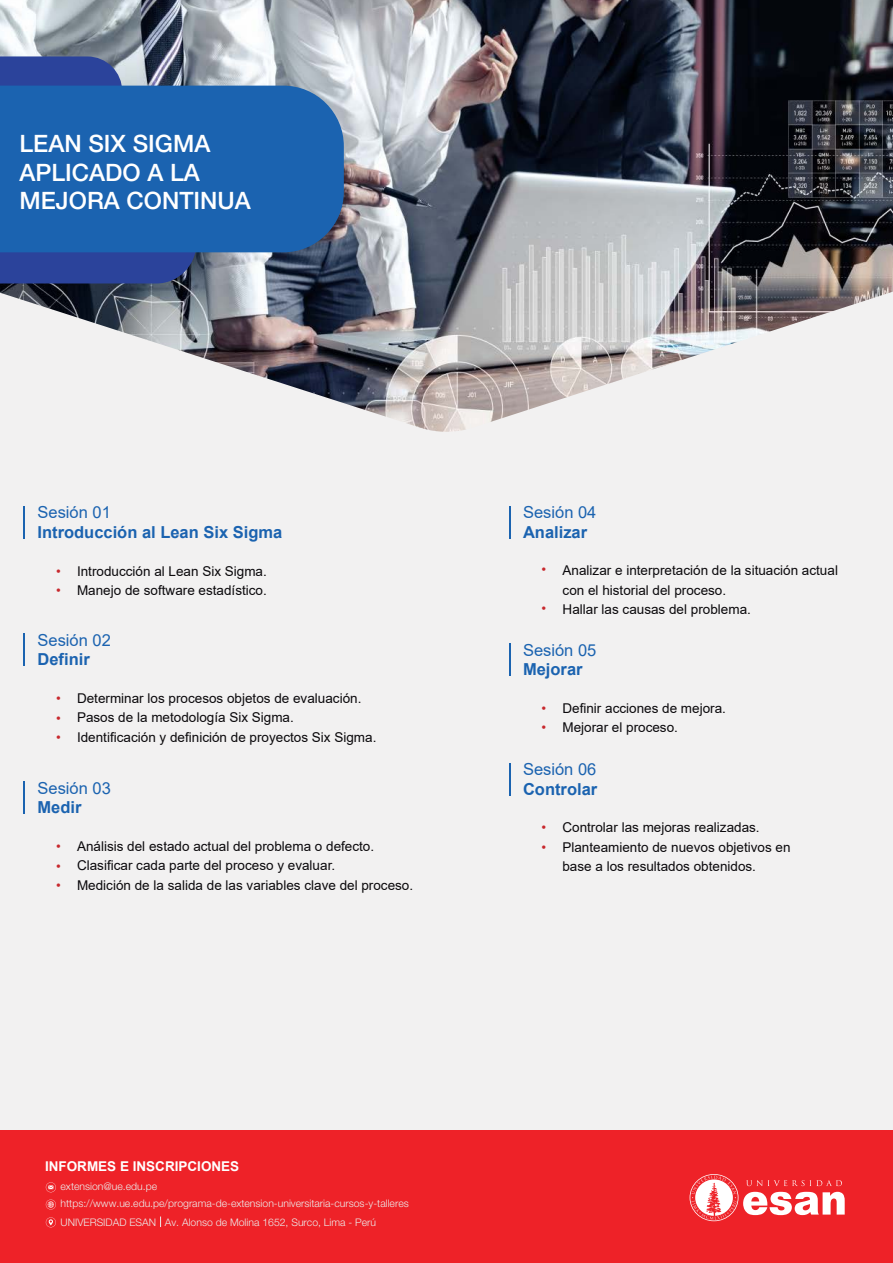
<style>
.page{position:relative;width:893px;height:1263px;background:#f2f1f1}
.page>*{position:absolute;margin:0;border:0;box-sizing:border-box;transform-origin:0 0}
.t1{font:500 24px/28.8px "Helvetica Neue";color:#fff}
.t2{font:700 16.5px "Arial";color:#1b63b0}
.t3{font:16.5px "Arial";color:#1b63b0}
.t4{font:13.5px/19.5px "Arial";color:#0b090c}
.t5{font:700 13.5px "Arial";color:#fff}
.t6{font:13.5px/19.5px "Arial";color:#c8282d}
.t7{font:300 10.5px/17.2px "Helvetica Neue";color:#ecedec}
</style>
<div class="page">
<img style="left:0;top:0;width:893px;height:432px">
<svg style="left:0;top:56px;width:122px;height:30px"></svg>
<svg style="left:0;top:252px;width:196px;height:31px"></svg>
<div style="left:0;top:86px;width:344px;height:166px;background:#1b63b0"></div>
<hr style="left:23px;top:506px;width:2px;height:32px;background:#1b63b0">
<hr style="left:509px;top:643px;width:1px;height:33px;background:#1b63b0">
<hr style="left:509px;top:763px;width:1px;height:33px;background:#1b63b0">
<hr style="left:23px;top:634px;width:2px;height:32px;background:#1b63b0">
<hr style="left:23px;top:781px;width:2px;height:33px;background:#1b63b0">
<hr style="left:509px;top:506px;width:1px;height:32px;background:#1b63b0">
<div style="left:0;top:1131px;width:893px;height:132px;background:#ee2228"></div>
<svg style="left:690px;top:1174px;width:155px;height:47px"></svg>
<svg style="left:46px;top:1217px;width:10px;height:10px"></svg>
<svg style="left:46px;top:1182px;width:10px;height:10px"></svg>
<svg style="left:46px;top:1199px;width:10px;height:10px"></svg>
<h1 class="t1" style="left:20px;top:129px;width:233px">LEAN SIX SIGMA<br>APLICADO A LA<br>MEJORA CONTINUA</h1>
<p class="t3" style="left:38px;top:501px;width:75px">Sesión 01</p>
<p class="t2" style="left:38px;top:520px;width:246px">Introducción al Lean Six Sigma</p>
<p class="t4" style="left:77px;top:561px;width:191px">Introducción al Lean Six Sigma.<br>Manejo de software estadístico.</p>
<p class="t6" style="left:56px;top:561px;width:6px">• •</p>
<p class="t3" style="left:38px;top:629px;width:75px">Sesión 02</p>
<p class="t2" style="left:38px;top:648px;width:54px">Definir</p>
<p class="t4" style="left:77px;top:688px;width:301px">Determinar los procesos objetos de evaluación.<br>Pasos de la metodología Six Sigma.<br>Identificación y definición de proyectos Six Sigma.</p>
<p class="t6" style="left:56px;top:688px;width:6px;text-align:justify">• • •</p>
<p class="t3" style="left:38px;top:776px;width:75px">Sesión 03</p>
<p class="t2" style="left:38px;top:795px;width:46px">Medir</p>
<p class="t4" style="left:77px;top:836px;width:338px">Análisis del estado actual del problema o defecto.<br>Clasificar cada parte del proceso y evaluar.<br>Medición de la salida de las variables clave del proceso.</p>
<p class="t6" style="left:56px;top:836px;width:6px;text-align:justify">• • •</p>
<p class="t5" style="left:45px;top:1157px;width:196px">INFORMES E INSCRIPCIONES</p>
<p class="t7" style="left:61px;top:1177px;width:350px">extension@ue.edu.pe https://www.ue.edu.pe/programa-de-extension-universitaria-cursos-y-talleres</p>
<p class="t7" style="left:61px;top:1213px;width:317px">UNIVERSIDAD ESAN Av. Alonso de Molina 1652, Surco, Lima - Perú</p>
<p class="t3" style="left:523px;top:501px;width:75px">Sesión 04</p>
<p class="t2" style="left:523px;top:520px;width:66px">Analizar</p>
<p class="t4" style="left:563px;top:561px;width:277px">Analizar e interpretación de la situación actual con el historial del proceso.<br>Hallar las causas del problema.</p>
<p class="t6" style="left:542px;top:559px;width:6px">•</p>
<p class="t6" style="left:542px;top:598px;width:6px">•</p>
<p class="t3" style="left:523px;top:639px;width:75px">Sesión 05</p>
<p class="t2" style="left:523px;top:658px;width:61px">Mejorar</p>
<p class="t4" style="left:562px;top:698px;width:165px">Definir acciones de mejora.<br>Mejorar el proceso.</p>
<p class="t6" style="left:541px;top:698px;width:6px">• •</p>
<p class="t3" style="left:523px;top:758px;width:75px">Sesión 06</p>
<p class="t2" style="left:523px;top:777px;width:76px">Controlar</p>
<p class="t4" style="left:562px;top:818px;width:230px">Controlar las mejoras realizadas.<br>Planteamiento de nuevos objetivos en base a los resultados obtenidos.</p>
<p class="t6" style="left:541px;top:818px;width:6px">• •</p>
</div>
